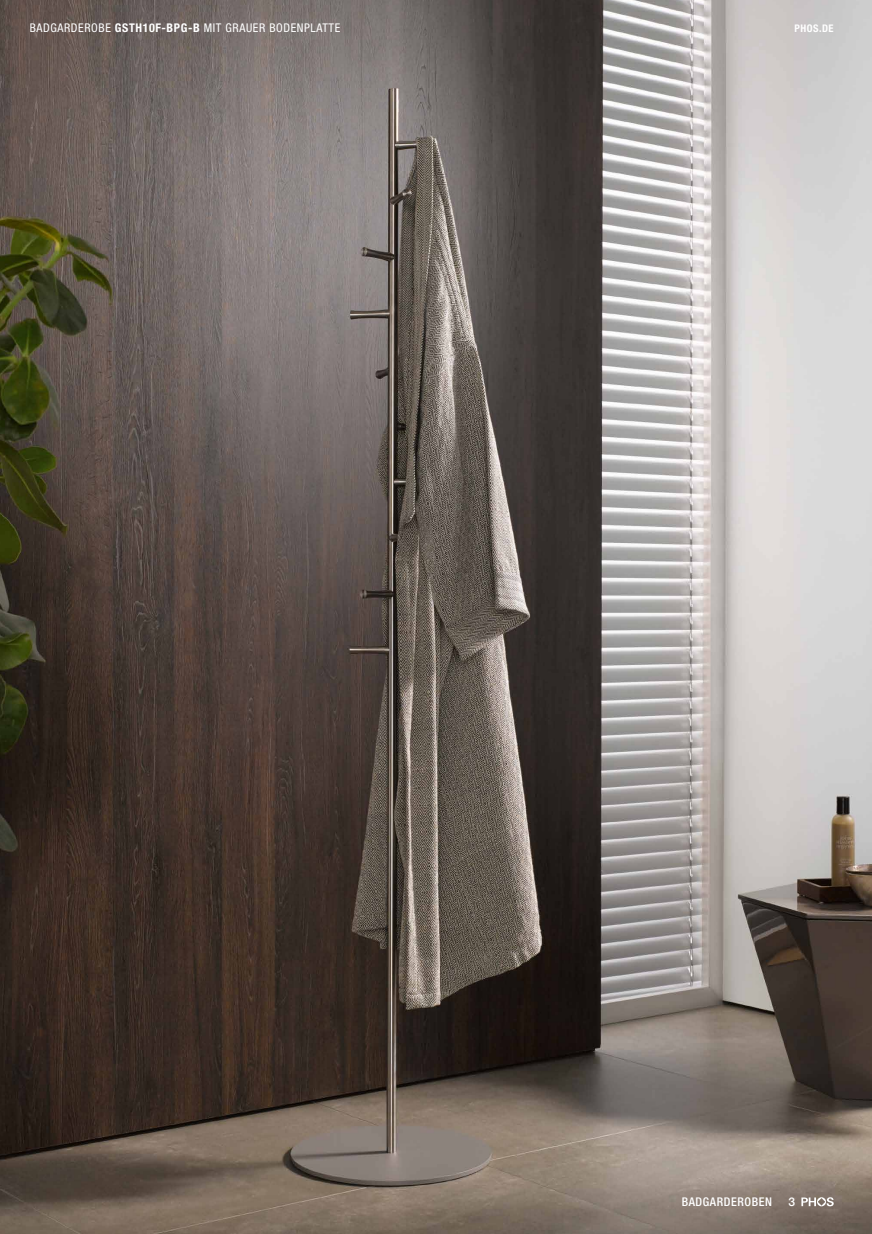
<style>
.page{position:relative;width:872px;height:1234px;background:#fff}
.page>*{position:absolute;margin:0;border:0;box-sizing:border-box;transform-origin:0 0}
.t1{font:condensed 12px "Helvetica Neue LT Std";letter-spacing:.05em;color:#fff}
.t2{font:500 condensed 12px "Helvetica Neue LT Std";letter-spacing:.05em;color:#fff}
.t3{font:500 12px "Helvetica Neue LT Std";color:#fff}
.t4{font:700 condensed 10.5px "Helvetica Neue LT Std";letter-spacing:.05em;color:#fff}
.s1{font-weight:700}
</style>
<div class="page">
<img style="left:0;top:0;width:872px;height:1233px">
<svg style="left:801px;top:1196px;width:32px;height:9px"></svg>
<p class="t1" style="left:30px;top:21px;width:312px">BADGARDEROBE <span class="s1">GSTH10F-BPG-B</span> MIT GRAUER BODENPLATTE</p>
<p class="t4" style="left:794px;top:22px;width:41px">PHOS.DE</p>
<p class="t2" style="left:681px;top:1194px;width:92px">BADGARDEROBEN</p>
<p class="t3" style="left:788px;top:1194px;width:8px">3</p>
</div>
